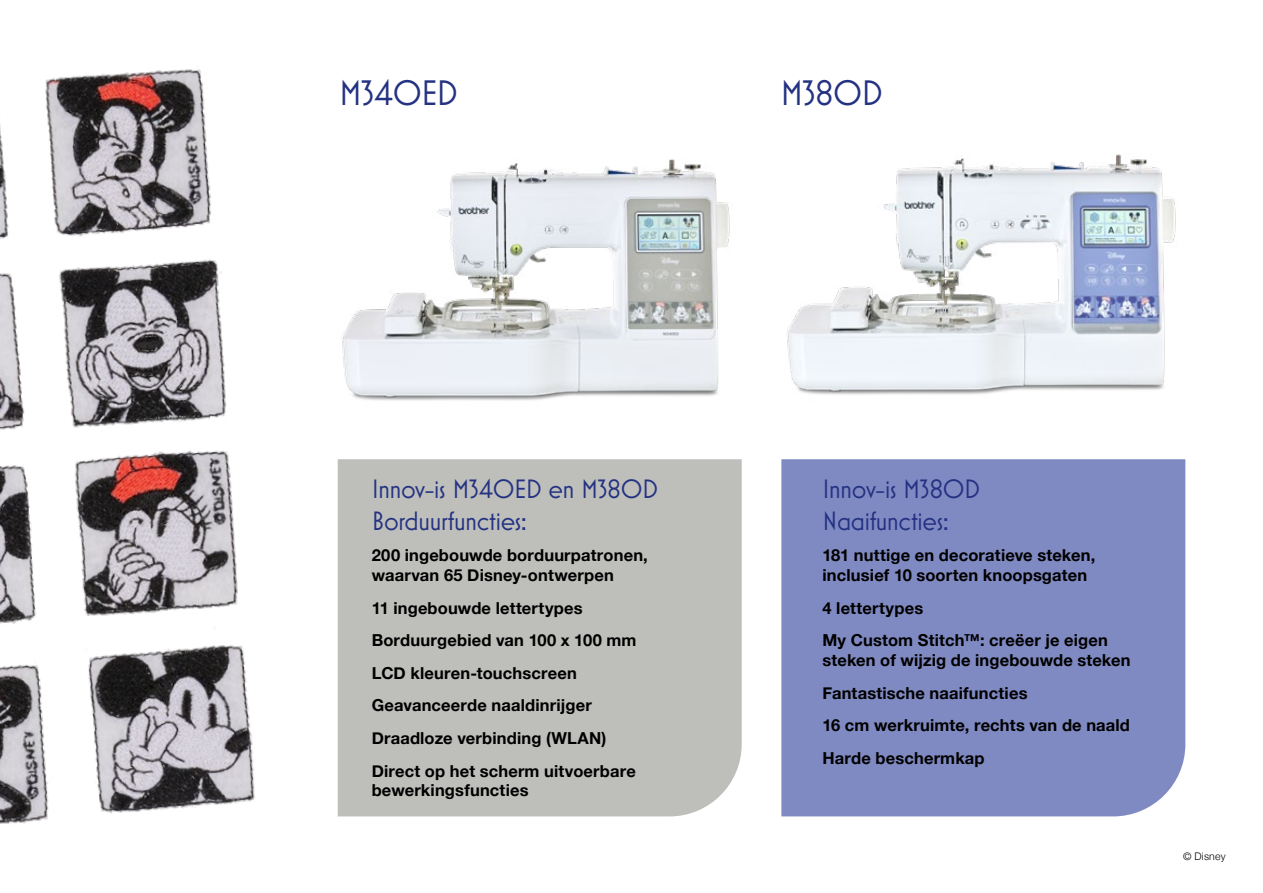
<style>
.page{position:relative;width:1263px;height:893px;background:#fff}
.page>*{position:absolute;margin:0;border:0;box-sizing:border-box;transform-origin:0 0}
.t1{font:36px "Mostra Nuova";letter-spacing:-.02em;color:#243282}
.t2{font:27px/32.4px "Mostra Nuova";letter-spacing:-.01em;color:#243282}
.t3{font:700 16.5px/32.5px "Helvetica Neue";letter-spacing:.01em;color:#000}
.t4{font:300 10.5px "Helvetica Neue";letter-spacing:.02em;color:#000}
</style>
<div class="page">
<img style="left:342px;top:159px;width:388px;height:242px">
<img style="left:787px;top:154px;width:389px;height:241px">
<img style="left:53px;top:69px;width:185px;height:547px">
<img style="left:0;top:78px;width:53px;height:546px">
<img style="left:0;top:664px;width:49px;height:160px">
<img style="left:88px;top:645px;width:167px;height:169px">
<div style="left:338px;top:459px;width:404px;height:357px;background:#bebfbb"></div>
<div style="left:781px;top:459px;width:404px;height:357px;background:#808ac2"></div>
<h1 class="t1" style="left:339px;top:72px;width:120px">M340ED</h1>
<h1 class="t1" style="left:780px;top:72px;width:104px">M380D</h1>
<h2 class="t2" style="left:372px;top:472px;width:288px">Innov-is M340ED en M380D<br>Borduurfuncties:</h2>
<p class="t3" style="left:372px;top:546px;width:278px;line-height:19.8px">200 ingebouwde borduurpatronen, waarvan 65 Disney-ontwerpen</p>
<p class="t3" style="left:372px;top:592px;width:266px">11 ingebouwde lettertypes<br>Borduurgebied van 100 x 100 mm<br>LCD kleuren-touchscreen<br>Geavanceerde naaldinrijger<br>Draadloze verbinding (WLAN)<br>Direct op het scherm uitvoerbare</p>
<p class="t3" style="left:372px;top:775px;width:158px">bewerkingsfuncties</p>
<h2 class="t2" style="left:822px;top:472px;width:159px">Innov-is M380D<br>Naaifuncties:</h2>
<p class="t3" style="left:822px;top:546px;width:274px;line-height:19.8px">181 nuttige en decoratieve steken, inclusief 10 soorten knoopsgaten</p>
<p class="t3" style="left:822px;top:592px;width:287px">4 lettertypes<br>My Custom Stitch™: creëer je eigen</p>
<p class="t3" style="left:822px;top:644px;width:310px">steken of wijzig de ingebouwde steken<br>Fantastische naaifuncties<br>16 cm werkruimte, rechts van de naald<br>Harde beschermkap</p>
<p class="t4" style="left:1183px;top:848px;width:44px">© Disney</p>
</div>
